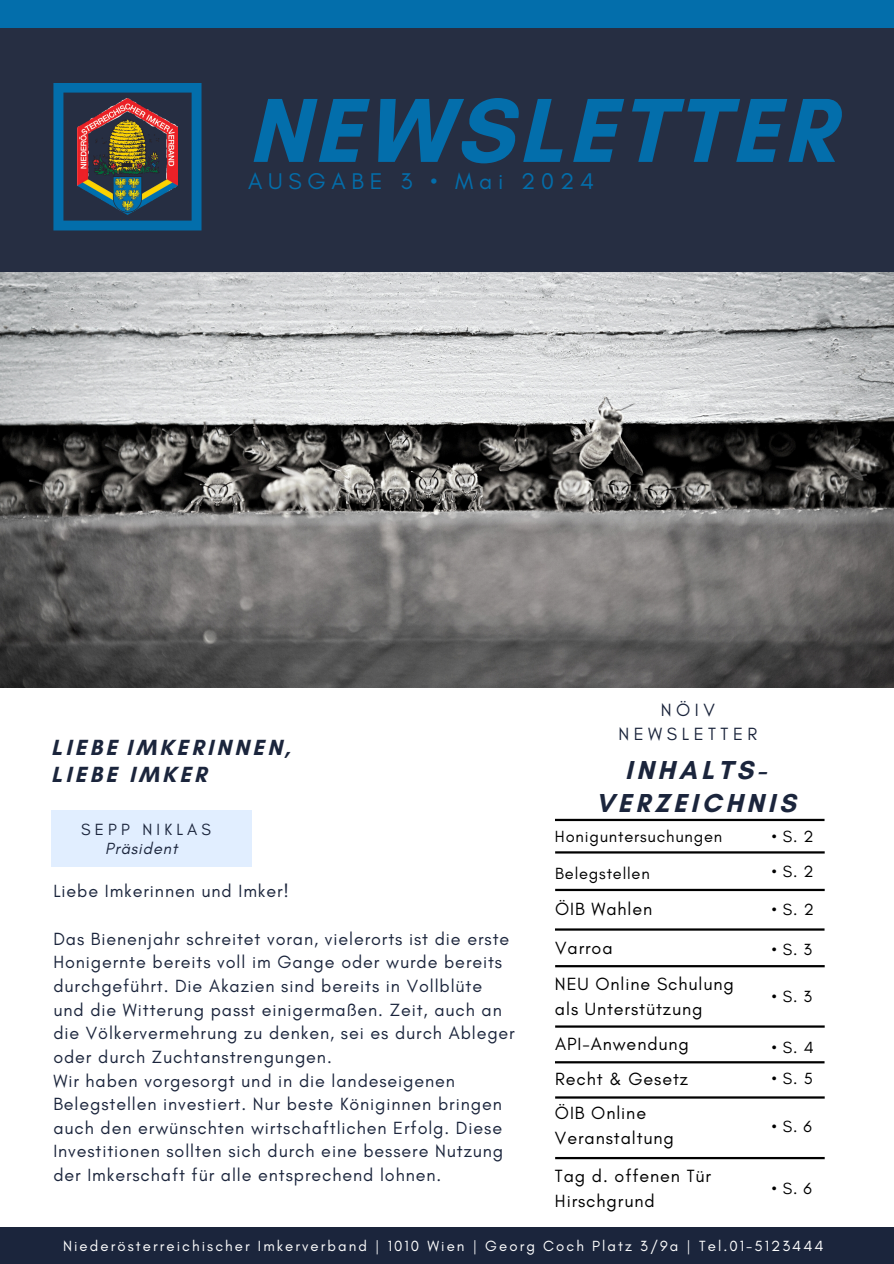
<style>
.page{position:relative;width:894px;height:1264px;background:#fff}
.page>*{position:absolute;margin:0;border:0;box-sizing:border-box;transform-origin:0 0}
.t1{font:700 92.55px "Glacial Indifference";letter-spacing:.05em;color:#036eab}
.t2{font:700 26.4px/32.7px "Glacial Indifference";letter-spacing:.15em;color:#1b253c;text-align:center}
.t3{font:23.1px "Glacial Indifference";letter-spacing:.25em;color:#036eab}
.t4{font:700 22.35px/27.2px "Glacial Indifference";letter-spacing:.15em;color:#1b253c}
.t5{font:18px/23.7px "Glacial Indifference";letter-spacing:.05em;color:#1b253c}
.t6{font:18px/24.8px "Glacial Indifference";letter-spacing:.05em;color:#000}
.t7{font:18px/23.7px "Glacial Indifference";letter-spacing:.25em;color:#1b253c;text-align:center}
.t8{font:16.5px "Glacial Indifference";letter-spacing:.05em;color:#000}
.t9{font:16.5px "Glacial Indifference";letter-spacing:.25em;color:#1b253c}
.t10{font:italic 16.5px "Glacial Indifference";letter-spacing:.05em;color:#1b253c}
.t11{font:15px "Glacial Indifference";letter-spacing:.14em;color:#fff}
</style>
<div class="page">
<img style="left:0;top:278px;width:893px;height:409px">
<div style="left:0;top:18px;width:893px;height:260px;background:#262e42"></div>
<svg style="left:53px;top:83px;width:148px;height:147px"></svg>
<div style="left:0;top:0;width:893px;height:28px;background:#036eab"></div>
<img style="left:77px;top:98px;width:100px;height:116px">
<div style="left:0;top:1227px;width:893px;height:36px;background:#1b253c"></div>
<div style="left:51px;top:810px;width:200px;height:56px;background:#e1eeff"></div>
<hr style="left:555px;top:851px;width:269px;height:2px;background:#000">
<hr style="left:555px;top:888px;width:269px;height:3px;background:#000">
<hr style="left:555px;top:818px;width:269px;height:3px;background:#000">
<hr style="left:555px;top:928px;width:269px;height:2px;background:#000">
<hr style="left:555px;top:965px;width:269px;height:2px;background:#000">
<hr style="left:555px;top:1025px;width:269px;height:2px;background:#000">
<hr style="left:555px;top:1061px;width:269px;height:2px;background:#000">
<hr style="left:555px;top:1096px;width:269px;height:2px;background:#000">
<hr style="left:555px;top:1156px;width:269px;height:3px;background:#000">
<h2 class="t1" style="left:248px;top:74px;width:587px">NEWSLETTER</h2>
<h2 class="t3" style="left:248px;top:167px;width:347px">AUSGABE 3 • Mai 2024</h2>
<p class="t4" style="left:51px;top:733px;width:241px">LIEBE IMKERINNEN,<br>LIEBE IMKER</p>
<h1 class="t9" style="left:81px;top:819px;width:131px">SEPP NIKLAS</h1>
<h4 class="t10" style="left:105px;top:838px;width:74px">Präsident</h4>
<h4 class="t5" style="left:53px;top:879px;width:237px">Liebe Imkerinnen und Imker!</h4>
<h2 class="t5" style="left:53px;top:926px;width:463px">Das Bienenjahr schreitet voran, vielerorts ist die erste Honigernte bereits voll im Gange oder wurde bereits durchgeführt. Die Akazien sind bereits in Vollblüte und die Witterung passt einigermaßen. Zeit, auch an die Völkervermehrung zu denken, sei es durch Ableger oder durch Zuchtanstrengungen.<br>Wir haben vorgesorgt und in die landeseigenen Belegstellen investiert. Nur beste Königinnen bringen auch den erwünschten wirtschaftlichen Erfolg. Diese Investitionen sollten sich durch eine bessere Nutzung der Imkerschaft für alle entsprechend lohnen.</h2>
<h5 class="t7" style="left:618px;top:698px;width:140px">NÖIV<br>NEWSLETTER</h5>
<h5 class="t2" style="left:595px;top:753px;width:201px">INHALTS-<br>VERZEICHNIS</h5>
<h4 class="t8" style="left:555px;top:826px;width:169px">Honiguntersuchungen</h4>
<h4 class="t8" style="left:771px;top:826px;width:43px">•S.2</h4>
<h5 class="t8" style="left:555px;top:862px;width:96px">Belegstellen</h5>
<h5 class="t8" style="left:771px;top:861px;width:43px">•S.2</h5>
<h5 class="t6" style="left:555px;top:896px;width:99px">ÖIB Wahlen</h5>
<h5 class="t6" style="left:555px;top:934px;width:59px">Varroa</h5>
<h4 class="t6" style="left:555px;top:971px;width:180px">NEU Online Schulung als Unterstützung</h4>
<h5 class="t8" style="left:771px;top:899px;width:43px">•S.2</h5>
<h4 class="t8" style="left:771px;top:939px;width:42px">•S.3</h4>
<h5 class="t8" style="left:771px;top:986px;width:42px">•S.3</h5>
<h4 class="t8" style="left:771px;top:1037px;width:43px">•S.4</h4>
<h5 class="t8" style="left:771px;top:1068px;width:42px">•S.5</h5>
<h4 class="t8" style="left:771px;top:1115px;width:42px">•S.6</h4>
<h5 class="t6" style="left:555px;top:1030px;width:135px">API-Anwendung</h5>
<h4 class="t6" style="left:555px;top:1066px;width:134px">Recht &amp; Gesetz</h4>
<h5 class="t6" style="left:555px;top:1100px;width:120px">ÖIB Online<br>Veranstaltung</h5>
<h4 class="t6" style="left:555px;top:1163px;width:158px">Tag d. offenen Tür<br>Hirschgrund</h4>
<h5 class="t8" style="left:771px;top:1177px;width:42px">•S.6</h5>
<p class="t11" style="left:63px;top:1236px;width:188px">Niederösterreichischer</p>
<p class="t11" style="left:258px;top:1236px;width:110px">Imkerverband</p>
<p class="t11" style="left:543px;top:1236px;width:42px">Coch</p>
<p class="t11" style="left:592px;top:1236px;width:41px">Platz</p>
<p class="t11" style="left:640px;top:1236px;width:40px">3/9a</p>
<h3 class="t11" style="left:652px;top:1239px;width:40px">3/9a</h3>
<p class="t11" style="left:686px;top:1236px;width:138px">| Tel.01-5123444</p>
<h3 class="t11" style="left:271px;top:1239px;width:110px">Imkerverband</h3>
<p class="t11" style="left:375px;top:1236px;width:46px">| 1010</p>
<h3 class="t11" style="left:440px;top:1239px;width:39px">Wien</h3>
<p class="t11" style="left:472px;top:1236px;width:64px">| Georg</p>
<p class="t11" style="left:427px;top:1236px;width:39px">Wien</p>
<h3 class="t11" style="left:76px;top:1239px;width:188px">Niederösterreichischer</h3>
<h3 class="t11" style="left:556px;top:1239px;width:42px">Coch</h3>
<h3 class="t11" style="left:604px;top:1239px;width:41px">Platz</h3>
<h3 class="t11" style="left:699px;top:1239px;width:6px">|</h3>
<h3 class="t11" style="left:711px;top:1239px;width:126px">Tel.01-5123444</h3>
<h3 class="t11" style="left:388px;top:1239px;width:6px">|</h3>
<h3 class="t11" style="left:400px;top:1239px;width:33px">1010</h3>
<h3 class="t11" style="left:485px;top:1239px;width:64px">| Georg</h3>
</div>
